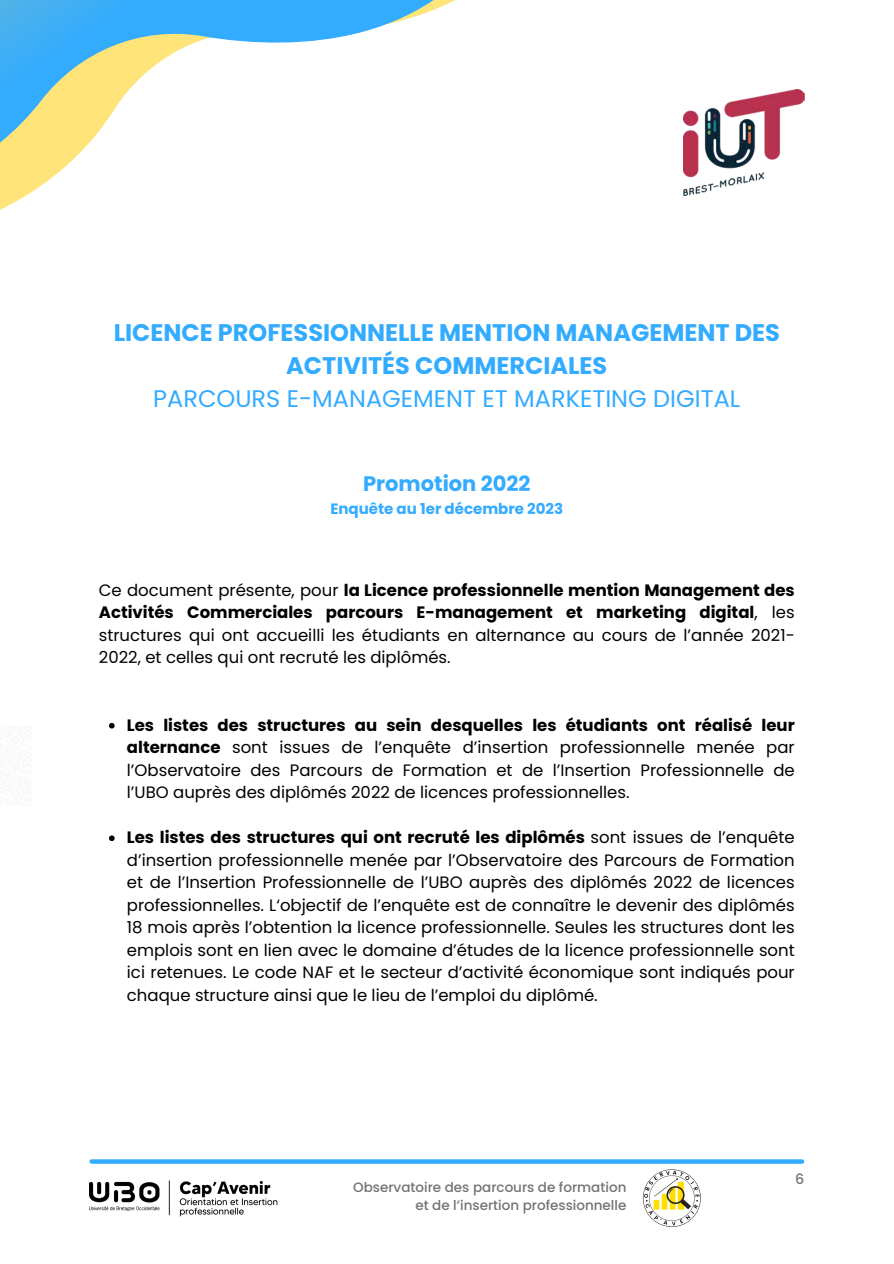
<style>
.page{position:relative;width:894px;height:1264px;background:#fff}
.page>*{position:absolute;margin:0;border:0;box-sizing:border-box;transform-origin:0 0}
.t1{font:700 24px/32.7px "Poppins";color:#33abff;text-align:center}
.t2{font:700 21px "Poppins";color:#33abff}
.t3{font:16.5px/22.5px "Poppins";color:#000;text-align:justify}
.t4{font:700 15px "Poppins";color:#33abff}
.t5{font:500 14.25px "Poppins";color:#737373}
.t6{font:500 13.5px/18px "Poppins";color:#737373;text-align:right}
.s1{font-weight:400}
.s2{font-weight:700}
</style>
<div class="page">
<svg style="left:0;top:0;width:455px;height:210px"></svg>
<svg style="left:92px;top:1159px;width:709px;height:4px;background:#42b1ff"></svg>
<div style="left:73px;top:204px;width:736px;height:889px;background:#fff;border-radius:11px"></div>
<svg style="left:109px;top:723px;width:6px;height:5px"></svg>
<svg style="left:109px;top:835px;width:6px;height:6px"></svg>
<img style="left:683px;top:89px;width:120px;height:106px">
<img style="left:89px;top:1180px;width:188px;height:36px">
<img style="left:642px;top:1169px;width:59px;height:58px">
<p class="t1" style="left:114px;top:316px;width:667px">LICENCE PROFESSIONNELLE MENTION MANAGEMENT DES<br>ACTIVITÉS COMMERCIALES<br><span class="s1">PARCOURS E-MANAGEMENT ET MARKETING DIGITAL</span></p>
<p class="t2" style="left:363px;top:469px;width:169px">Promotion 2022</p>
<p class="t4" style="left:330px;top:498px;width:234px">Enquête au 1er décembre 2023</p>
<p class="t3" style="left:99px;top:578px;width:697px">Ce document présente, pour <span class="s2">la Licence professionnelle mention Management des Activités Commerciales parcours E-management et marketing digital</span>, les structures qui ont accueilli les étudiants en alternance au cours de l’année 2021- 2022, et celles qui ont recruté les diplômés.</p>
<h1 class="t3" style="left:127px;top:713px;width:669px"><span class="s2">Les listes des structures au sein desquelles les étudiants ont réalisé leur alternance</span> sont issues de l’enquête d’insertion professionnelle menée par l’Observatoire des Parcours de Formation et de l’Insertion Professionnelle de l’UBO auprès des diplômés 2022 de licences professionnelles.</h1>
<h2 class="t3" style="left:127px;top:826px;width:669px"><span class="s2">Les listes des structures qui ont recruté les diplômés</span> sont issues de l’enquête d’insertion professionnelle menée par l’Observatoire des Parcours de Formation et de l’Insertion Professionnelle de l’UBO auprès des diplômés 2022 de licences professionnelles. L‘objectif de l’enquête est de connaître le devenir des diplômés 18 mois après l’obtention la licence professionnelle. Seules les structures dont les emplois sont en lien avec le domaine d’études de la licence professionnelle sont ici retenues. Le code NAF et le secteur d’activité économique sont indiqués pour chaque structure ainsi que le lieu de l’emploi du diplômé.</h2>
<p class="t6" style="left:353px;top:1178px;width:275px">Observatoire des parcours de formation et de l’insertion professionnelle</p>
<h3 class="t5" style="left:794px;top:1169px;width:11px">6</h3>
</div>
